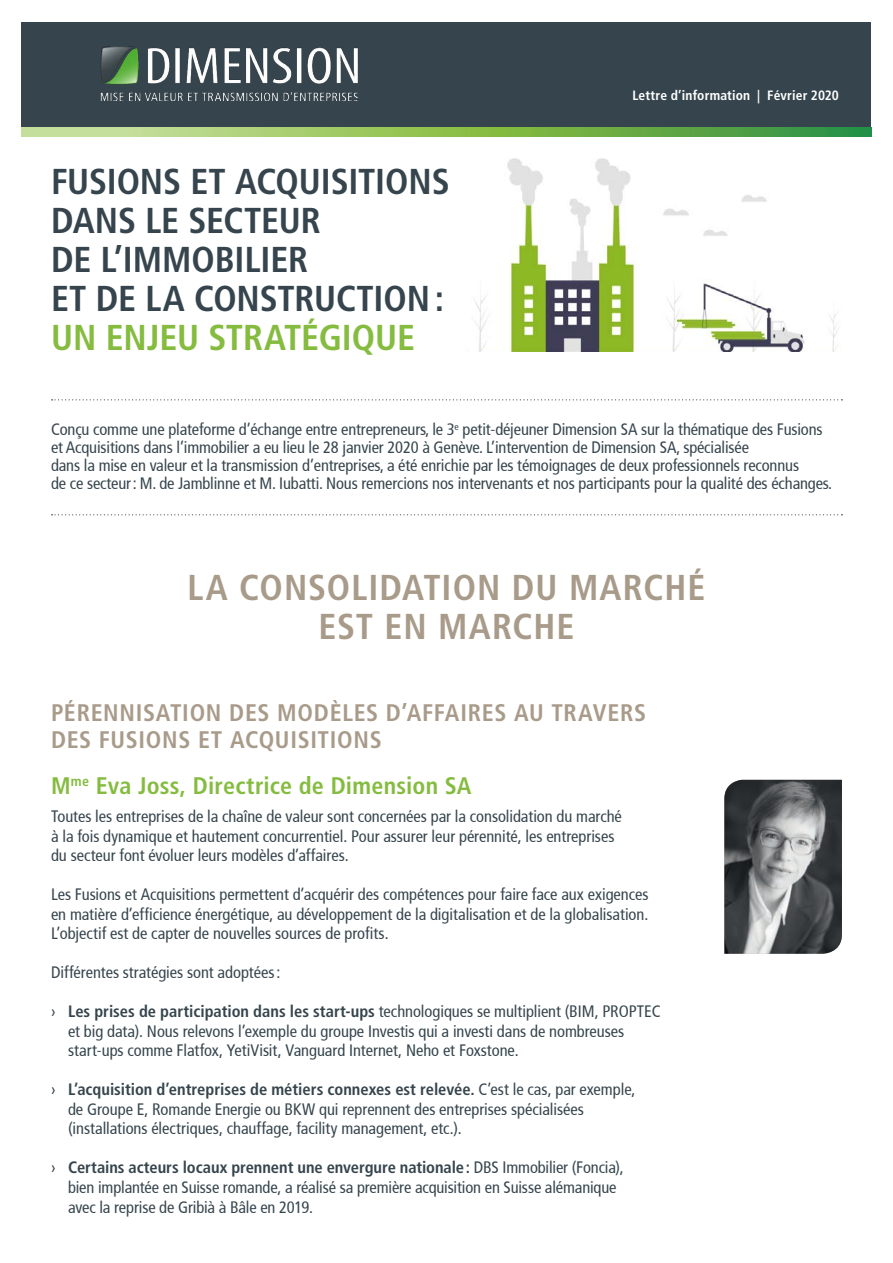
<style>
.page{position:relative;width:893px;height:1263px;background:#fff}
.page>*{position:absolute;margin:0;border:0;box-sizing:border-box;transform-origin:0 0}
.t1{font:700 condensed 36px/39px "Frutiger LT Std";letter-spacing:-.005em;color:#36454d}
.t2{font:700 condensed 36px/39px "Frutiger LT Std";letter-spacing:.025em;color:#a99b8a;text-align:center}
.t3{font:700 condensed 24px/27px "Frutiger LT Std";letter-spacing:.03em;color:#a99b8a}
.t4{font:700 condensed 24px "Frutiger LT Std";letter-spacing:.01em;color:#85bc40}
.txt_frutiger_01{font:condensed 16.5px/19.5px "Frutiger";letter-spacing:-.01em;color:#36454d}
.t5{font:700 condensed 13.5px "Frutiger LT Std";letter-spacing:.01em;color:#fff}
.s1{color:#85bc40}
.s2{font-family:"Frutiger LT Std";font-weight:700}
</style>
<div class="page">
<img style="left:474px;top:158px;width:365px;height:194px">
<div style="left:22px;top:23px;width:849px;height:105px;background:#36454d"></div>
<svg style="left:22px;top:128px;width:849px;height:8px;background:#87bd60"></svg>
<img style="left:100px;top:47px;width:257px;height:54px">
<svg style="left:52px;top:399px;width:790px;height:1px"></svg>
<svg style="left:52px;top:514px;width:790px;height:1px"></svg>
<img style="left:724px;top:780px;width:118px;height:174px">
<p class="t1" style="left:51px;top:162px;width:400px">FUSIONS ET ACQUISITIONS<br>DANS LE SECTEUR<br>DE L’IMMOBILIER<br>ET DE LA CONSTRUCTION:<br><span class="s1">UN ENJEU STRATÉGIQUE</span></p>
<p class="t5" style="left:632px;top:88px;width:208px">Lettre d’information | Février 2020</p>
<p class="txt_frutiger_01" style="left:51px;top:420px;width:783px;line-height:18px">Conçu comme une plateforme d’échange entre entrepreneurs, le 3<sup>e</sup> petit-déjeuner Dimension SA sur la thématique des Fusions et Acquisitions dans l’immobilier a eu lieu le 28 janvier 2020 à Genève. L’intervention de Dimension SA, spécialisée<br>dans la mise en valeur et la transmission d’entreprises, a été enrichie par les témoignages de deux professionnels reconnus<br>de ce secteur: M. de Jamblinne et M. Iubatti. Nous remercions nos intervenants et nos participants pour la qualité des échanges.</p>
<p class="t2" style="left:188px;top:568px;width:519px">LA CONSOLIDATION DU MARCHÉ<br>EST EN MARCHE</p>
<p class="t3" style="left:51px;top:699px;width:597px">PÉRENNISATION DES MODÈLES D’AFFAIRES AU TRAVERS<br>DES FUSIONS ET ACQUISITIONS</p>
<p class="t4" style="left:51px;top:772px;width:422px">M<sup>me</sup> Eva Joss, Directrice de Dimension SA</p>
<p class="txt_frutiger_01" style="left:51px;top:807px;width:572px">Toutes les entreprises de la chaîne de valeur sont concernées par la consolidation du marché à la fois dynamique et hautement concurrentiel. Pour assurer leur pérennité, les entreprises du secteur font évoluer leurs modèles d’affaires.</p>
<p class="txt_frutiger_01" style="left:51px;top:885px;width:599px;text-align:justify">Les Fusions et Acquisitions permettent d’acquérir des compétences pour faire face aux exigences en matière d’efficience énergétique, au développement de la digitalisation et de la globalisation.<br>L’objectif est de capter de nouvelles sources de profits.</p>
<p class="txt_frutiger_01" style="left:51px;top:963px;width:231px">Différentes stratégies sont adoptées:</p>
<p class="txt_frutiger_01" style="left:68px;top:1002px;width:594px;text-indent:-17px">› <span class="s2">Les prises de participation dans les start-ups</span> technologiques se multiplient (BIM, PROPTEC et big data). Nous relevons l’exemple du groupe Investis qui a investi dans de nombreuses start-ups comme Flatfox, YetiVisit, Vanguard Internet, Neho et Foxstone.</p>
<p class="txt_frutiger_01" style="left:68px;top:1080px;width:569px;text-indent:-17px">› <span class="s2">L’acquisition d’entreprises de métiers connexes est relevée.</span> C’est le cas, par exemple, de Groupe E, Romande Energie ou BKW qui reprennent des entreprises spécialisées (installations électriques, chauffage, facility management, etc.).</p>
<p class="txt_frutiger_01" style="left:68px;top:1158px;width:557px;text-indent:-17px">› <span class="s2">Certains acteurs locaux prennent une envergure nationale:</span> DBS Immobilier (Foncia), bien implantée en Suisse romande, a réalisé sa première acquisition en Suisse alémanique avec la reprise de Gribià à Bâle en 2019.</p>
</div>
